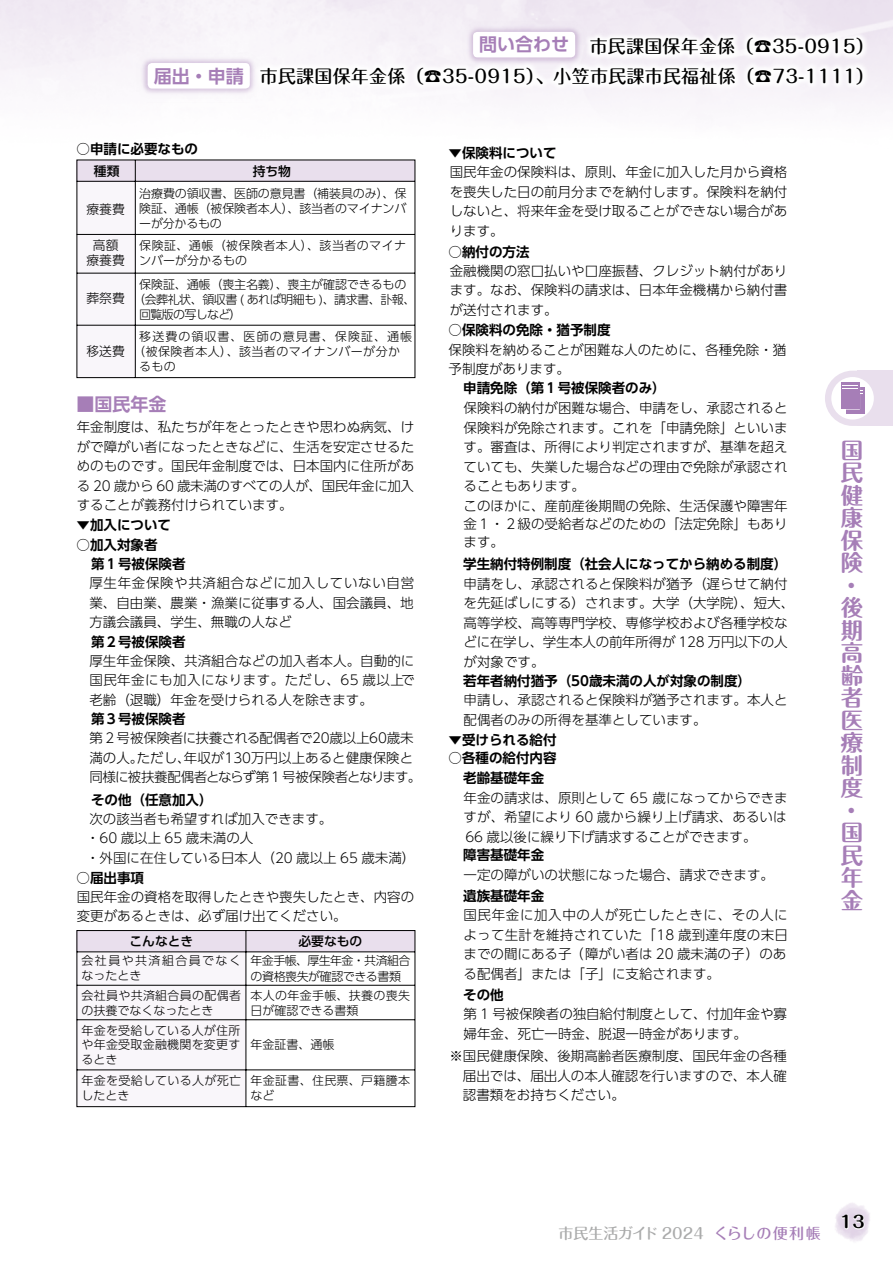
<style>
.page{position:relative;width:893px;height:1263px;background:#fff}
.page>*{position:absolute;margin:0;border:0;box-sizing:border-box;transform-origin:0 0}
.t1{font:700 22.5px/22.5px "Maru Fo Pro";color:#a67eb7;text-align:justify}
.t2{font:500 18px "Maru Fo Pro";letter-spacing:.015em;color:#000}
.t3{font:700 18px "UD Shin Go Pro De";color:#a67eb7}
.t4{font:700 16.5px "Maru Fo Pro";color:#000}
.t5{font:500 15px "Maru Fo Pro";color:#aaabab}
.t6{font:300 13.5px/19.5px "UD Shin Go Pro";color:#000}
.t7{font:700 13.5px/18.6px "UD Shin Go Pro De";color:#000}
.t8{font:500 12.75px "UD Shin Go Pro";color:#000}
.t9{font:300 12.75px/15px "UD Shin Go Pro";color:#000;text-align:center}
.t10{font:300 12px/15px "UD Shin Go Pro";color:#000;text-align:justify}
.t11{font:300 12px/15px "UD Shin Go Pro";letter-spacing:.025em;color:#000}
.t12{font:300 12px/15px "UD Shin Go Pro";letter-spacing:.035em;color:#000}
.t13{font:300 12px/15px "UD Shin Go Pro";letter-spacing:-.04em;color:#000}
.t14{font:300 12px "UD Shin Go Pro";letter-spacing:.085em;color:#000}
.t15{font:300 12px/15px "UD Shin Go Pro";letter-spacing:.115em;color:#000}
.t16{font:300 12px "UD Shin Go Pro";letter-spacing:-.06em;color:#000}
.s1{color:#a67eb7}
</style>
<div class="page">
<img style="left:835px;top:1203px;width:35px;height:39px">
<svg style="left:841px;top:1213px;width:24px;height:17px"></svg>
<img style="left:90px;top:5px;width:218px;height:118px">
<svg style="left:825px;top:371px;width:68px;height:55px"></svg>
<svg style="left:76px;top:159px;width:340px;height:219px"></svg>
<svg style="left:76px;top:930px;width:340px;height:177px"></svg>
<img style="left:200px;top:7px;width:693px;height:126px">
<img style="left:530px;top:0;width:363px;height:115px">
<div style="left:473px;top:32px;width:102px;height:25px;background:#fff;border-radius:4px"></div>
<div style="left:148px;top:63px;width:102px;height:26px;background:#fff;border-radius:4px"></div>
<h2 class="t3" style="left:154px;top:61px;width:91px">届出・申請</h2>
<h2 class="t3" style="left:479px;top:30px;width:91px">問い合わせ</h2>
<h2 class="t2" style="left:590px;top:32px;width:286px">市民課国保年金係（☎35-0915）</h2>
<h2 class="t2" style="left:260px;top:61px;width:616px">市民課国保年金係（☎35-0915）、小笠市民課市民福祉係（☎73-1111）</h2>
<p class="t7" style="left:77px;top:139px;width:123px">○申請に必要なもの</p>
<p class="t8" style="left:94px;top:160px;width:27px">種類</p>
<p class="t8" style="left:253px;top:160px;width:40px">持ち物</p>
<p class="t9" style="left:87px;top:201px;width:40px">療養費</p>
<p class="t9" style="left:87px;top:237px;width:40px">高額療養費</p>
<p class="t9" style="left:87px;top:291px;width:40px">葬祭費</p>
<p class="t10" style="left:139px;top:185px;width:269px">治療費の領収書、医師の意見書（補装具のみ）、保険証、通帳（被保険者本人）、該当者のマイナンバーが分かるもの</p>
<p class="t12" style="left:139px;top:237px;width:268px">保険証、通帳（被保険者本人）、該当者のマイナンバーが分かるもの</p>
<p class="t10" style="left:139px;top:276px;width:269px">保険証、通帳（喪主名義）、喪主が確認できるもの</p>
<p class="t13" style="left:133px;top:291px;width:284px">（会葬礼状、領収書 ( あれば明細も )、請求書、訃報、</p>
<p class="t16" style="left:139px;top:305px;width:104px">回覧版の写しなど）</p>
<p class="t9" style="left:87px;top:343px;width:40px">移送費</p>
<p class="t14" style="left:139px;top:327px;width:274px">移送費の領収書、医師の意見書、保険証、通帳</p>
<p class="t12" style="left:133px;top:343px;width:268px">（被保険者本人）、該当者のマイナンバーが分か</p>
<p class="t10" style="left:139px;top:358px;width:38px">るもの</p>
<h2 class="t3" style="left:77px;top:389px;width:91px">■国民年金</h2>
<p class="t6" style="left:77px;top:417px;width:339px;text-align:justify">年金制度は、私たちが年をとったときや思わぬ病気、けがで障がい者になったときなどに、生活を安定させるためのものです。国民年金制度では、日本国内に住所がある 20 歳から 60 歳未満のすべての人が、国民年金に加入することが義務付けられています。</p>
<p class="t7" style="left:77px;top:515px;width:96px">▼加入について</p>
<p class="t7" style="left:91px;top:535px;width:96px;text-indent:-14px">○加入対象者<br>第１号被保険者</p>
<p class="t6" style="left:89px;top:573px;width:326px;text-align:justify">厚生年金保険や共済組合などに加入していない自営業、自由業、農業・漁業に従事する人、国会議員、地方議会議員、学生、無職の人など</p>
<p class="t6" style="left:89px;top:650px;width:327px;text-align:justify">厚生年金保険、共済組合などの加入者本人。自動的に国民年金にも加入になります。ただし、65 歳以上で老齢（退職）年金を受けられる人を除きます。</p>
<p class="t6" style="left:89px;top:728px;width:333px">第２号被保険者に扶養される配偶者で20歳以上60歳未満の人。ただし、年収が130万円以上あると健康保険と同様に被扶養配偶者とならず第１号被保険者となります。</p>
<p class="t6" style="left:86px;top:808px;width:331px">次の該当者も希望すれば加入できます。<br>・60 歳以上 65 歳未満の人<br>・外国に在住している日本人（20 歳以上 65 歳未満）</p>
<p class="t6" style="left:77px;top:886px;width:339px">国民年金の資格を取得したときや喪失したとき、内容の変更があるときは、必ず届け出てください。</p>
<p class="t7" style="left:91px;top:632px;width:96px">第２号被保険者</p>
<p class="t7" style="left:91px;top:709px;width:96px">第３号被保険者</p>
<p class="t7" style="left:91px;top:790px;width:123px">その他（任意加入）</p>
<p class="t7" style="left:77px;top:868px;width:69px">○届出事項</p>
<p class="t8" style="left:130px;top:931px;width:65px">こんなとき</p>
<p class="t8" style="left:299px;top:931px;width:65px">必要なもの</p>
<p class="t15" style="left:82px;top:953px;width:161px">会社員や共済組合員でなくなったとき</p>
<p class="t11" style="left:82px;top:987px;width:161px">会社員や共済組合員の配偶者の扶養でなくなったとき</p>
<p class="t13" style="left:251px;top:953px;width:161px">年金手帳、厚生年金・共済組合の資格喪失が確認できる書類</p>
<p class="t11" style="left:251px;top:987px;width:161px">本人の年金手帳、扶養の喪失日が確認できる書類</p>
<p class="t10" style="left:82px;top:1022px;width:160px;line-height:14.4px">年金を受給している人が住所や年金受取金融機関を変更するとき</p>
<p class="t11" style="left:82px;top:1072px;width:161px">年金を受給している人が死亡したとき</p>
<p class="t10" style="left:251px;top:1037px;width:85px">年金証書、通帳</p>
<p class="t11" style="left:251px;top:1072px;width:161px">年金証書、住民票、戸籍謄本など</p>
<p class="t7" style="left:449px;top:143px;width:109px">▼保険料について</p>
<p class="t6" style="left:450px;top:162px;width:339px;text-align:justify">国民年金の保険料は、原則、年金に加入した月から資格を喪失した日の前月分までを納付します。保険料を納付しないと、将来年金を受け取ることができない場合があります。</p>
<p class="t6" style="left:450px;top:260px;width:339px;text-align:justify">金融機関の窓口払いや口座振替、クレジット納付があります。なお、保険料の請求は、日本年金機構から納付書が送付されます。</p>
<p class="t7" style="left:449px;top:242px;width:82px">○納付の方法</p>
<p class="t7" style="left:449px;top:320px;width:163px">○保険料の免除・猶予制度</p>
<p class="t6" style="left:449px;top:339px;width:339px">保険料を納めることが困難な人のために、各種免除・猶予制度があります。</p>
<p class="t7" style="left:463px;top:379px;width:204px">申請免除（第１号被保険者のみ）</p>
<p class="t6" style="left:463px;top:398px;width:325px">保険料の納付が困難な場合、申請をし、承認されると保険料が免除されます。これを「申請免除」といいます。審査は、所得により判定されますが、基準を超えていても、失業した場合などの理由で免除が承認されることもあります。<br>このほかに、産前産後期間の免除、生活保護や障害年</p>
<p class="t6" style="left:463px;top:514px;width:325px;line-height:18px">金１・２級の受給者などのための「法定免除」もあります。</p>
<p class="t6" style="left:463px;top:573px;width:332px">申請をし、承認されると保険料が猶予（遅らせて納付を先延ばしにする）されます。大学（大学院）、短大、高等学校、高等専門学校、専修学校および各種学校などに在学し、学生本人の前年所得が 128 万円以下の人が対象です。</p>
<p class="t6" style="left:463px;top:690px;width:325px">申請し、承認されると保険料が猶予されます。本人と配偶者のみの所得を基準としています。</p>
<p class="t7" style="left:449px;top:730px;width:109px">▼受けられる給付</p>
<p class="t7" style="left:449px;top:748px;width:109px;line-height:19.5px;text-align:center">○各種の給付内容老齢基礎年金</p>
<p class="t6" style="left:463px;top:787px;width:326px;text-align:justify">年金の請求は、原則として 65 歳になってからできますが、希望により 60 歳から繰り上げ請求、あるいは66 歳以後に繰り下げ請求することができます。</p>
<p class="t7" style="left:463px;top:845px;width:82px">障害基礎年金</p>
<p class="t6" style="left:463px;top:864px;width:312px">一定の障がいの状態になった場合、請求できます。</p>
<p class="t7" style="left:463px;top:886px;width:82px">遺族基礎年金</p>
<p class="t6" style="left:463px;top:905px;width:326px;text-align:justify">国民年金に加入中の人が死亡したときに、その人によって生計を維持されていた「18 歳到達年度の末日までの間にある子（障がい者は 20 歳未満の子）のある配偶者」または「子」に支給されます。</p>
<p class="t7" style="left:463px;top:985px;width:42px">その他</p>
<p class="t6" style="left:463px;top:1004px;width:325px">第 1 号被保険者の独自給付制度として、付加年金や寡婦年金、死亡一時金、脱退一時金があります。</p>
<p class="t7" style="left:463px;top:554px;width:326px">学生納付特例制度（社会人になってから納める制度）</p>
<p class="t7" style="left:463px;top:671px;width:289px">若年者納付猶予（50歳未満の人が対象の制度）</p>
<p class="t6" style="left:463px;top:1046px;width:325px;text-align:justify;text-indent:-14px">※国民健康保険、後期高齢者医療制度、国民年金の各種届出では、届出人の本人確認を行いますので、本人確認書類をお持ちください。</p>
<h1 class="t1" style="left:840px;top:436px;width:25px">国民健康保険・後期高齢者医療制度・国民年金</h1>
<p class="t5" style="left:558px;top:1221px;width:264px">市民生活ガイド 2024 <span class="s1">くらしの便利帳</span></p>
<p class="t4" style="left:840px;top:1209px;width:26px">13</p>
</div>
